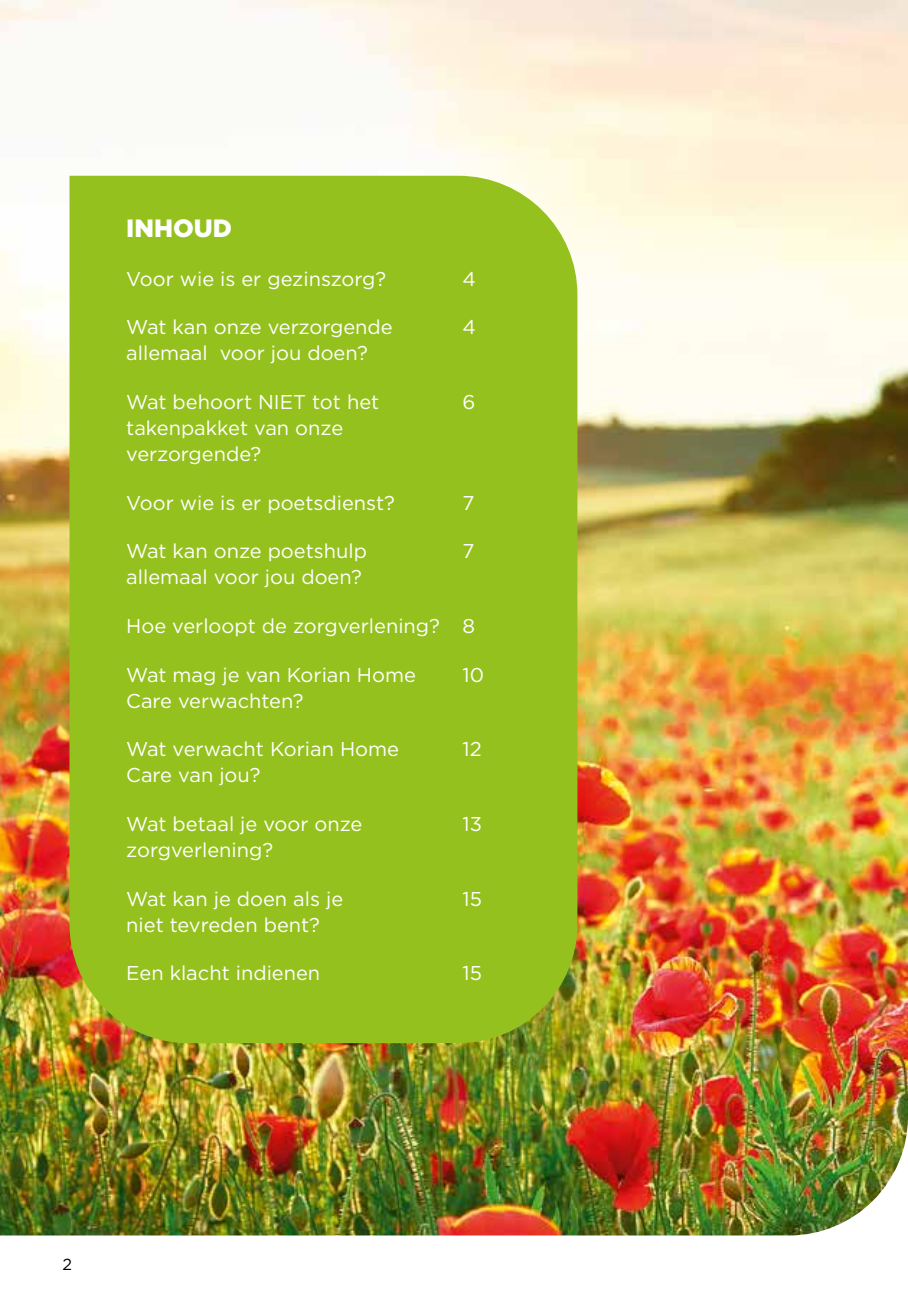
<style>
.page{position:relative;width:908px;height:1304px;background:#fff}
.page>*{position:absolute;margin:0;border:0;box-sizing:border-box;transform-origin:0 0}
.t1{font:900 25px "Gotham";color:#fff}
.t2{font:20px/26px "Gotham";color:#fff}
.t3{font:16px "Gotham";color:#000}
</style>
<div class="page">
<img style="left:0;top:0;width:907px;height:1235px">
<div style="left:69px;top:176px;width:508px;height:867px;background:#95c11f"></div>
<p class="t1" style="left:126px;top:211px;width:107px">INHOUD</p>
<p class="t2" style="left:126px;top:265px;width:261px">Voor wie is er gezinszorg?</p>
<p class="t2" style="left:462px;top:265px;width:15px">4</p>
<p class="t2" style="left:126px;top:314px;width:268px">Wat kan onze verzorgende</p>
<p class="t2" style="left:462px;top:314px;width:15px">4</p>
<p class="t2" style="left:126px;top:340px;width:243px">allemaal voor jou doen?</p>
<p class="t2" style="left:126px;top:388px;width:254px">Wat behoort NIET tot het</p>
<p class="t2" style="left:462px;top:388px;width:14px">6</p>
<p class="t2" style="left:126px;top:414px;width:218px">takenpakket van onze verzorgende?</p>
<p class="t2" style="left:126px;top:489px;width:270px">Voor wie is er poetsdienst?</p>
<p class="t2" style="left:462px;top:489px;width:13px">7</p>
<p class="t2" style="left:126px;top:538px;width:242px">Wat kan onze poetshulp</p>
<p class="t2" style="left:462px;top:538px;width:13px">7</p>
<p class="t2" style="left:126px;top:564px;width:237px">allemaal voor jou doen?</p>
<p class="t2" style="left:126px;top:612px;width:350px">Hoe verloopt de zorgverlening? 8</p>
<p class="t2" style="left:126px;top:661px;width:291px">Wat mag je van Korian Home</p>
<p class="t2" style="left:462px;top:661px;width:23px">10</p>
<p class="t2" style="left:126px;top:687px;width:179px">Care verwachten?</p>
<p class="t2" style="left:126px;top:736px;width:274px">Wat verwacht Korian Home</p>
<p class="t2" style="left:462px;top:736px;width:21px">12</p>
<p class="t2" style="left:126px;top:762px;width:136px">Care van jou?</p>
<p class="t2" style="left:126px;top:810px;width:237px">Wat betaal je voor onze</p>
<p class="t2" style="left:462px;top:810px;width:21px">13</p>
<p class="t2" style="left:126px;top:836px;width:148px">zorgverlening?</p>
<p class="t2" style="left:126px;top:885px;width:218px">Wat kan je doen als je</p>
<p class="t2" style="left:462px;top:885px;width:21px">15</p>
<p class="t2" style="left:126px;top:911px;width:195px">niet tevreden bent?</p>
<p class="t2" style="left:126px;top:960px;width:195px">Een klacht indienen</p>
<p class="t2" style="left:462px;top:960px;width:21px">15</p>
<p class="t3" style="left:62px;top:1254px;width:11px">2</p>
</div>
